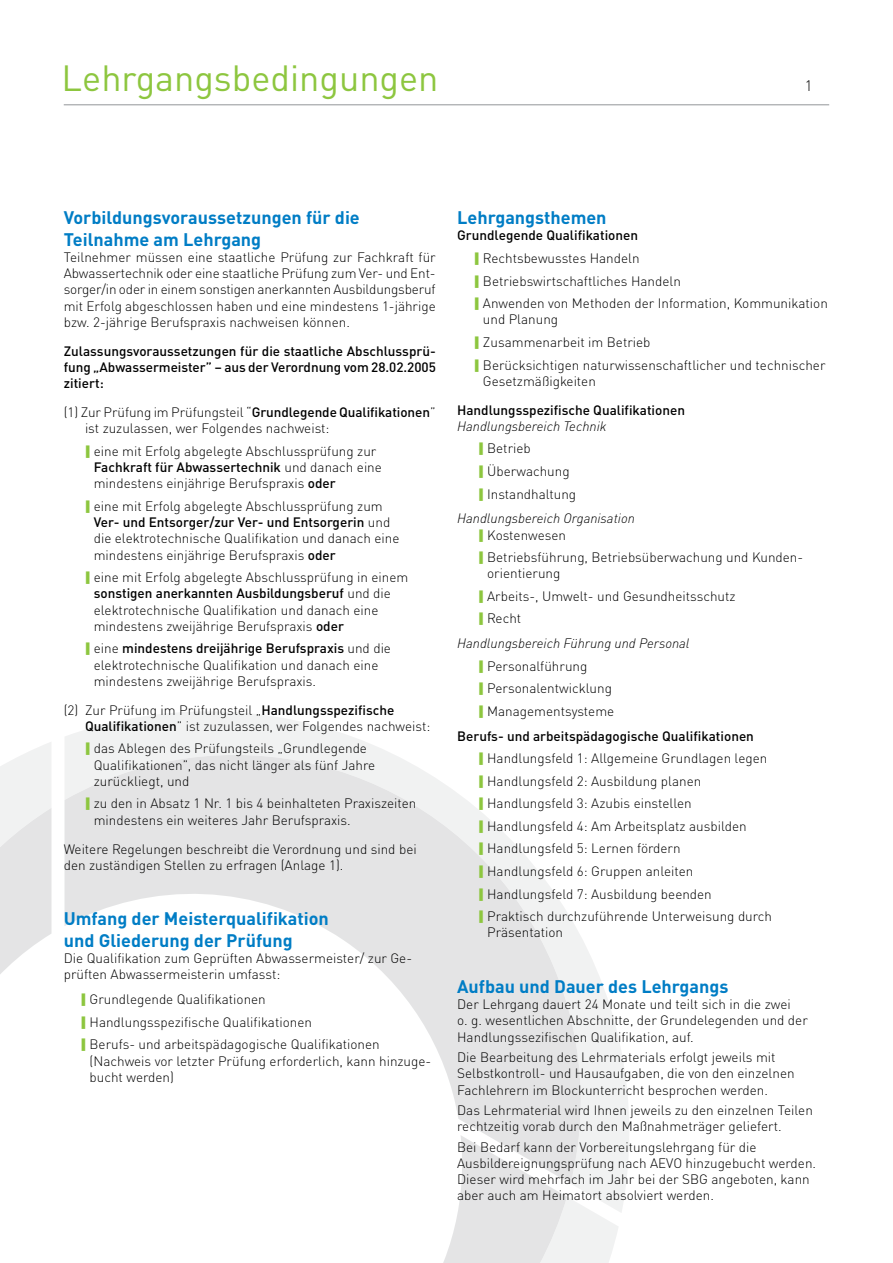
<style>
.page{position:relative;width:893px;height:1263px;background:#fff}
.page>*{position:absolute;margin:0;border:0;box-sizing:border-box;transform-origin:0 0}
.t1{font:36px "DINOT";color:#8dc63f}
.t2{font:700 18px/21.6px "DINOT";color:#007dc5}
.t3{font:300 15px "DINOT";color:#000}
.t4{font:300 13.5px/16.2px "DINOT";color:#000}
.t5{font:500 13.5px/16.2px "DINOT";color:#000;text-align:justify}
.t6{font:italic 300 13.5px "DINOT";color:#000}
.s1{font-weight:500}
</style>
<div class="page">
<svg style="left:619px;top:1043px;width:10px;height:169px;fill:#f1f2f2"></svg>
<svg style="left:65px;top:712px;width:297px;height:29px;fill:#f1f2f2"></svg>
<hr style="left:64px;top:104px;width:765px;height:1px;background:#939598">
<svg style="left:0;top:741px;width:619px;height:522px"></svg>
<h1 class="t1" style="left:62px;top:51px;width:378px">Lehrgangsbedingungen</h1>
<p class="t3" style="left:805px;top:75px;width:9px">1</p>
<h2 class="t2" style="left:64px;top:206px;width:298px">Vorbildungsvoraussetzungen für die<br>Teilnahme am Lehrgang</h2>
<p class="t4" style="left:64px;top:248px;width:374px;text-align:justify">Teilnehmer müssen eine staatliche Prüfung zur Fachkraft für Abwassertechnik oder eine staatliche Prüfung zum Ver- und Ent&shy;sorger/in oder in einem sonstigen anerkannten Ausbildungsberuf mit Erfolg abgeschlossen haben und eine mindestens 1-jährige bzw. 2-jährige Berufspraxis nachweisen können.</p>
<p class="t5" style="left:64px;top:342px;width:374px">Zulassungsvoraussetzungen für die staatliche Abschlussprü&shy;fung „Abwassermeister” – aus der Verordnung vom 28.02.2005 zitiert:</p>
<p class="t4" style="left:85px;top:403px;width:352px;text-indent:-21px">(1) Zur Prüfung im Prüfungsteil “<span class="s1">Grundlegende Qualifikationen</span>” ist zuzulassen, wer Folgendes nachweist:</p>
<p class="t4" style="left:94px;top:442px;width:290px">eine mit Erfolg abgelegte Abschlussprüfung zur<br><span class="s1">Fachkraft für Abwassertechnik</span> und danach eine mindestens einjährige Berufspraxis <span class="s1">oder</span></p>
<p class="t4" style="left:94px;top:497px;width:307px">eine mit Erfolg abgelegte Abschlussprüfung zum <span class="s1">Ver- und Entsorger/zur Ver- und Entsorgerin</span> und die elektrotechnische Qualifikation und danach eine mindestens einjährige Berufspraxis <span class="s1">oder</span></p>
<p class="t4" style="left:94px;top:568px;width:316px">eine mit Erfolg abgelegte Abschlussprüfung in einem <span class="s1">sonstigen anerkannten Ausbildungsberuf</span> und die elektrotechnische Qualifikation und danach eine mindestens zweijährige Berufspraxis <span class="s1">oder</span></p>
<p class="t4" style="left:94px;top:639px;width:299px">eine <span class="s1">mindestens dreijährige Berufspraxis</span> und die elektrotechnische Qualifikation und danach eine mindestens zweijährige Berufspraxis.</p>
<p class="t4" style="left:85px;top:701px;width:347px;text-indent:-21px">(2) Zur Prüfung im Prüfungsteil „<span class="s1">Handlungsspezifische<br>Qualifikationen</span>” ist zuzulassen, wer Folgendes nachweist:</p>
<p class="t4" style="left:94px;top:740px;width:283px">das Ablegen des Prüfungsteils „Grundlegende<br>Qualifikationen”, das nicht länger als fünf Jahre zurückliegt, und</p>
<p class="t4" style="left:94px;top:794px;width:324px">zu den in Absatz 1 Nr. 1 bis 4 beinhalteten Praxiszeiten mindestens ein weiteres Jahr Berufspraxis.</p>
<p class="t4" style="left:64px;top:840px;width:354px">Weitere Regelungen beschreibt die Verordnung und sind bei den zuständigen Stellen zu erfragen (Anlage 1).</p>
<h2 class="t2" style="left:64px;top:907px;width:267px">Umfang der Meisterqualifikation und Gliederung der Prüfung</h2>
<p class="t4" style="left:64px;top:949px;width:350px">Die Qualifikation zum Geprüften Abwassermeister/ zur Ge&shy;prüften Abwassermeisterin umfasst:</p>
<p class="t4" style="left:90px;top:987px;width:292px;line-height:22.5px">Grundlegende Qualifikationen<br>Handlungsspezifische Qualifikationen<br>Berufs- und arbeitspädagogische Qualifikationen</p>
<p class="t4" style="left:90px;top:1052px;width:343px">(Nachweis vor letzter Prüfung erforderlich, kann hinzuge&shy;bucht werden)</p>
<h2 class="t2" style="left:457px;top:206px;width:151px">Lehrgangsthemen</h2>
<p class="t5" style="left:457px;top:227px;width:182px">Grundlegende Qualifikationen</p>
<p class="t4" style="left:483px;top:246px;width:346px;line-height:22.5px">Rechtsbewusstes Handeln<br>Betriebswirtschaftliches Handeln<br>Anwenden von Methoden der Information, Kommunikation</p>
<p class="t4" style="left:483px;top:307px;width:344px;line-height:22.5px">und Planung<br>Zusammenarbeit im Betrieb<br>Berücksichtigen naturwissenschaftlicher und technischer</p>
<p class="t4" style="left:483px;top:372px;width:114px">Gesetzmäßigkeiten</p>
<p class="t5" style="left:457px;top:401px;width:229px">Handlungsspezifische Qualifikationen</p>
<p class="t6" style="left:457px;top:416px;width:151px">Handlungsbereich Technik</p>
<p class="t4" style="left:487px;top:436px;width:91px;line-height:22.5px">Betrieb<br>Überwachung<br>Instandhaltung</p>
<p class="t6" style="left:457px;top:508px;width:179px">Handlungsbereich Organisation</p>
<p class="t4" style="left:487px;top:522px;width:318px;line-height:22.5px">Kostenwesen<br>Betriebsführung, Betriebsüberwachung und Kunden-</p>
<p class="t4" style="left:487px;top:561px;width:250px;line-height:22.5px">orientierung<br>Arbeits-, Umwelt- und Gesundheitsschutz<br>Recht</p>
<p class="t6" style="left:457px;top:633px;width:234px">Handlungsbereich Führung und Personal</p>
<p class="t4" style="left:487px;top:654px;width:129px;line-height:22.5px">Personalführung<br>Personalentwicklung<br>Managementsysteme</p>
<p class="t5" style="left:457px;top:727px;width:298px">Berufs- und arbeitspädagogische Qualifikationen</p>
<p class="t4" style="left:487px;top:746px;width:286px;line-height:22.5px">Handlungsfeld 1: Allgemeine Grundlagen legen Handlungsfeld 2: Ausbildung planen Handlungsfeld 3: Azubis einstellen Handlungsfeld 4: Am Arbeitsplatz ausbilden Handlungsfeld 5: Lernen fördern<br>Handlungsfeld 6: Gruppen anleiten Handlungsfeld 7: Ausbildung beenden<br>Praktisch durchzuführende Unterweisung durch</p>
<p class="t4" style="left:487px;top:923px;width:78px">Präsentation</p>
<h2 class="t2" style="left:457px;top:975px;width:273px">Aufbau und Dauer des Lehrgangs</h2>
<p class="t4" style="left:457px;top:995px;width:352px">Der Lehrgang dauert 24 Monate und teilt sich in die zwei<br>o. g. wesentlichen Abschnitte, der Grundelegenden und der<br>Handlungssezifischen Qualifikation, auf.</p>
<p class="t4" style="left:457px;top:1048px;width:339px">Die Bearbeitung des Lehrmaterials erfolgt jeweils mit<br>Selbstkontroll- und Hausaufgaben, die von den einzelnen<br>Fachlehrern im Blockunterricht besprochen werden.</p>
<p class="t4" style="left:457px;top:1101px;width:357px">Das Lehrmaterial wird Ihnen jeweils zu den einzelnen Teilen rechtzeitig vorab durch den Maßnahmeträger geliefert.</p>
<p class="t4" style="left:457px;top:1138px;width:360px">Bei Bedarf kann der Vorbereitungslehrgang für die Ausbildereignungsprüfung nach AEVO hinzugebucht werden.<br>Dieser wird mehrfach im Jahr bei der SBG angeboten, kann aber auch am Heimatort absolviert werden.</p>
</div>
